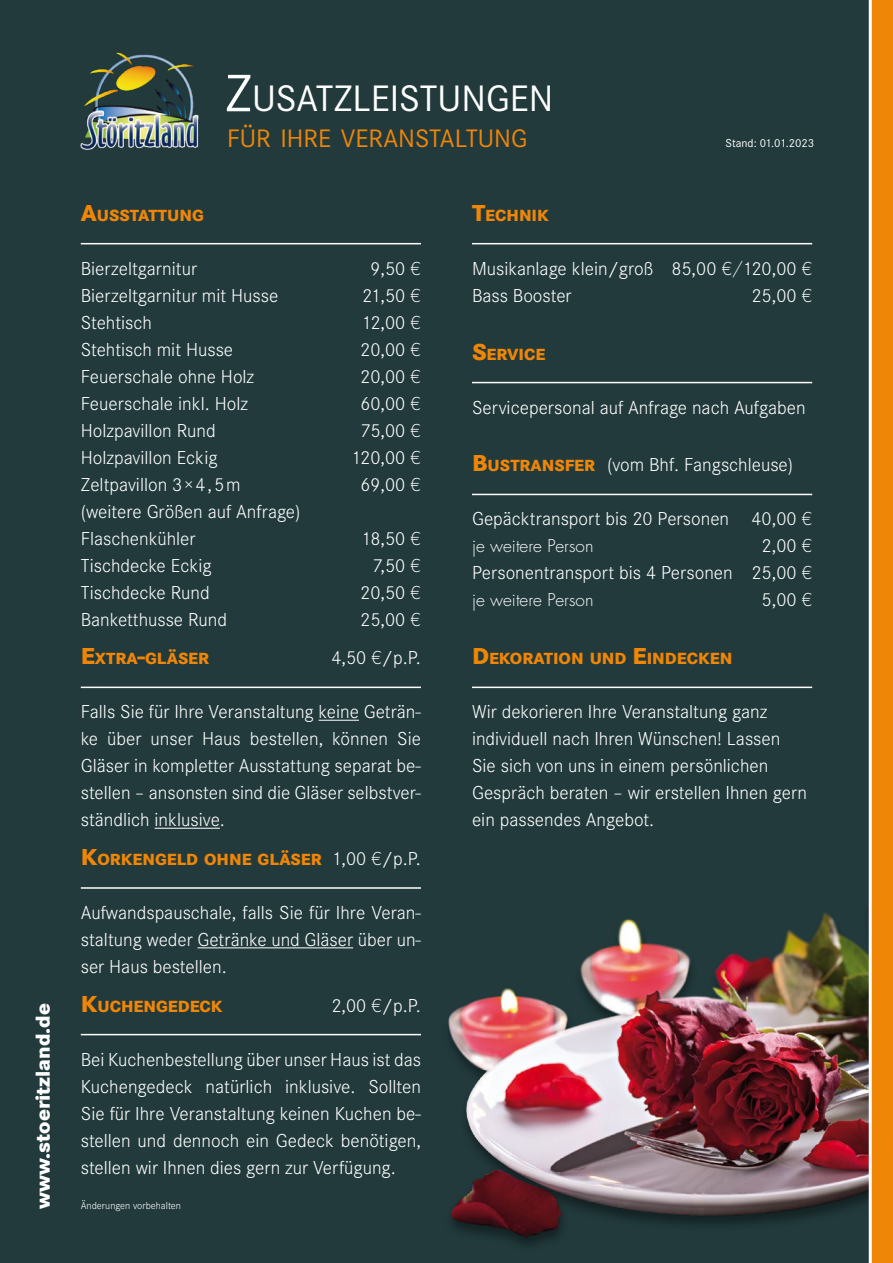
<style>
.page{position:relative;width:893px;height:1263px;background:#223a3c}
.page>*{position:absolute;margin:0;border:0;box-sizing:border-box;transform-origin:0 0}
.t1{font:38.25px "Corporate S";color:#fff}
.t2{font:26.25px "Corporate S";color:#ef8606}
.t3{font:800 21px "Corporate S";color:#fff}
.t4{font:300 19.5px/27px "Corporate S";color:#fff}
.t5{font:300 17.25px "Futura";color:#fff}
.t6{font:800 16.8px "Corporate S";color:#ef8606}
.t7{font:12px "Corporate S";color:#fff}
.t8{font:300 10.5px "Corporate S";color:#fff}
.s1{font-size:54.6px}
.s2{font-size:24px}
.s3{font-family:"Futura";font-size:17.25px}
.s4{font-weight:300;font-size:19.5px;color:#fff}
.s5{font-family:"Futura";font-weight:300;font-size:17.25px;color:#fff}
.s6{font-weight:800;font-size:24px;color:#ef8606}
.s7{font-weight:800;font-size:16.8px;color:#ef8606}
</style>
<div class="page">
<hr style="left:81px;top:243px;width:340px;height:1px;background:#fff">
<hr style="left:472px;top:243px;width:340px;height:1px;background:#fff">
<hr style="left:472px;top:382px;width:340px;height:1px;background:#fff">
<hr style="left:472px;top:687px;width:340px;height:1px;background:#fff">
<hr style="left:319px;top:720px;width:40px;height:1px;background:#fff">
<hr style="left:155px;top:828px;width:65px;height:1px;background:#fff">
<hr style="left:81px;top:687px;width:340px;height:1px;background:#fff">
<hr style="left:198px;top:947px;width:155px;height:1px;background:#fff">
<hr style="left:81px;top:887px;width:340px;height:2px;background:#fff">
<hr style="left:81px;top:1034px;width:340px;height:1px;background:#fff">
<img style="left:408px;top:787px;width:461px;height:455px">
<div style="left:872px;top:0;width:21px;height:1263px;background:#ef8606"></div>
<hr style="left:869px;top:0;width:3px;height:1263px;background:#fff">
<img style="left:80px;top:52px;width:120px;height:98px">
<hr style="left:472px;top:494px;width:340px;height:1px;background:#fff">
<p class="t3" style="left:30px;top:1209px;width:207px;rotate:-90deg">www.stoeritzland.de</p>
<h1 class="t1" style="left:225px;top:77px;width:330px"><span class="s1">Z</span>USATZLEISTUNGEN</h1>
<h2 class="t2" style="left:227px;top:124px;width:302px">FÜR IHRE VERANSTALTUNG</h2>
<p class="t7" style="left:726px;top:136px;width:90px">Stand: 01.01.2023</p>
<p class="t6" style="left:81px;top:205px;width:125px"><span class="s2">A</span>USSTATTUNG</p>
<p class="t4" style="left:81px;top:255px;width:118px">Bierzeltgarnitur</p>
<p class="t4" style="left:370px;top:255px;width:52px">9,50 <span class="s3">€</span></p>
<p class="t4" style="left:81px;top:282px;width:199px">Bierzeltgarnitur mit Husse</p>
<p class="t4" style="left:362px;top:282px;width:60px">21,50 <span class="s3">€</span></p>
<p class="t4" style="left:81px;top:309px;width:73px">Stehtisch</p>
<p class="t4" style="left:362px;top:309px;width:60px">12,00 <span class="s3">€</span></p>
<p class="t4" style="left:81px;top:336px;width:154px">Stehtisch mit Husse</p>
<p class="t4" style="left:360px;top:336px;width:62px">20,00 <span class="s3">€</span></p>
<p class="t4" style="left:81px;top:363px;width:175px">Feuerschale ohne Holz</p>
<p class="t4" style="left:360px;top:363px;width:62px">20,00 <span class="s3">€</span></p>
<p class="t4" style="left:81px;top:390px;width:169px">Feuerschale inkl. Holz</p>
<p class="t4" style="left:360px;top:390px;width:62px">60,00 <span class="s3">€</span></p>
<p class="t4" style="left:81px;top:417px;width:136px">Holzpavillon Rund</p>
<p class="t4" style="left:360px;top:417px;width:62px">75,00 <span class="s3">€</span></p>
<p class="t4" style="left:81px;top:444px;width:138px">Holzpavillon Eckig</p>
<p class="t4" style="left:352px;top:444px;width:71px">120,00 <span class="s3">€</span></p>
<p class="t4" style="left:81px;top:471px;width:161px">Zeltpavillon 3×4,5m</p>
<p class="t4" style="left:360px;top:471px;width:62px">69,00 <span class="s3">€</span></p>
<p class="t4" style="left:81px;top:498px;width:221px">(weitere Größen auf Anfrage)<br>Flaschenkühler</p>
<p class="t4" style="left:362px;top:525px;width:61px">18,50 <span class="s3">€</span></p>
<p class="t4" style="left:81px;top:552px;width:132px">Tischdecke Eckig</p>
<p class="t4" style="left:372px;top:552px;width:50px">7,50 <span class="s3">€</span></p>
<p class="t4" style="left:81px;top:579px;width:131px">Tischdecke Rund</p>
<p class="t4" style="left:360px;top:579px;width:62px">20,50 <span class="s3">€</span></p>
<p class="t4" style="left:81px;top:606px;width:148px">Banketthusse Rund</p>
<p class="t4" style="left:360px;top:606px;width:62px">25,00 <span class="s3">€</span></p>
<p class="t6" style="left:81px;top:649px;width:130px"><span class="s2">E</span>XTRA<span class="s2">-</span>GLÄSER</p>
<p class="t4" style="left:331px;top:644px;width:91px">4,50 <span class="s3">€</span>/p.P.</p>
<p class="t4" style="left:81px;top:698px;width:342px;text-align:justify">Falls Sie für Ihre Veranstaltung keine Geträn&shy;ke über unser Haus bestellen, können Sie Gläser in kompletter Ausstattung separat be&shy;stellen – ansonsten sind die Gläser selbstver&shy;ständlich inklusive.</p>
<p class="t6" style="left:81px;top:849px;width:342px"><span class="s2">K</span>ORKENGELD OHNE GLÄSER <span class="s4">1,00</span> <span class="s5">€</span><span class="s4">/p.P.</span></p>
<p class="t4" style="left:81px;top:899px;width:342px;text-align:justify">Aufwandspauschale, falls Sie für Ihre Veran&shy;staltung weder Getränke und Gläser über un&shy;ser Haus bestellen.</p>
<p class="t6" style="left:81px;top:996px;width:143px"><span class="s2">K</span>UCHENGEDECK</p>
<p class="t4" style="left:331px;top:992px;width:91px">2,00 <span class="s3">€</span>/p.P.</p>
<p class="t4" style="left:81px;top:1046px;width:342px;text-align:justify">Bei Kuchenbestellung über unser Haus ist das Kuchengedeck natürlich inklusive. Sollten Sie für Ihre Veranstaltung keinen Kuchen be&shy;stellen und dennoch ein Gedeck benötigen, stellen wir Ihnen dies gern zur Verfügung.</p>
<p class="t8" style="left:81px;top:1199px;width:102px">Änderungen vorbehalten</p>
<p class="t6" style="left:472px;top:205px;width:78px"><span class="s2">T</span>ECHNIK</p>
<p class="t4" style="left:472px;top:255px;width:342px">Musikanlage klein/groß 85,00 <span class="s3">€/</span>120,00 <span class="s3">€<br></span>Bass Booster</p>
<p class="t4" style="left:751px;top:282px;width:62px">25,00 <span class="s3">€</span></p>
<p class="t6" style="left:472px;top:344px;width:75px"><span class="s2">S</span>ERVICE</p>
<p class="t4" style="left:472px;top:394px;width:335px">Servicepersonal auf Anfrage nach Aufgaben</p>
<p class="t4" style="left:472px;top:452px;width:323px"><span class="s6">B</span><span class="s7">USTRANSFER</span> (vom Bhf. Fangschleuse)</p>
<p class="t4" style="left:472px;top:506px;width:342px">Gepäcktransport bis 20 Personen 40,00 <span class="s3">€</span></p>
<p class="t5" style="left:472px;top:536px;width:123px">je weitere Person</p>
<p class="t4" style="left:472px;top:533px;width:342px;text-align:right">2,00 <span class="s3">€<br></span>Personentransport bis 4 Personen 25,00 <span class="s3">€</span></p>
<p class="t5" style="left:472px;top:590px;width:123px">je weitere Person</p>
<p class="t4" style="left:762px;top:587px;width:52px">5,00 <span class="s3">€</span></p>
<p class="t6" style="left:472px;top:649px;width:262px"><span class="s2">D</span>EKORATION UND <span class="s2">E</span>INDECKEN</p>
<p class="t4" style="left:472px;top:698px;width:336px">Wir dekorieren Ihre Veranstaltung ganz individuell nach Ihren Wünschen! Lassen Sie sich von uns in einem persönlichen Gespräch beraten – wir erstellen Ihnen gern ein passendes Angebot.</p>
</div>
